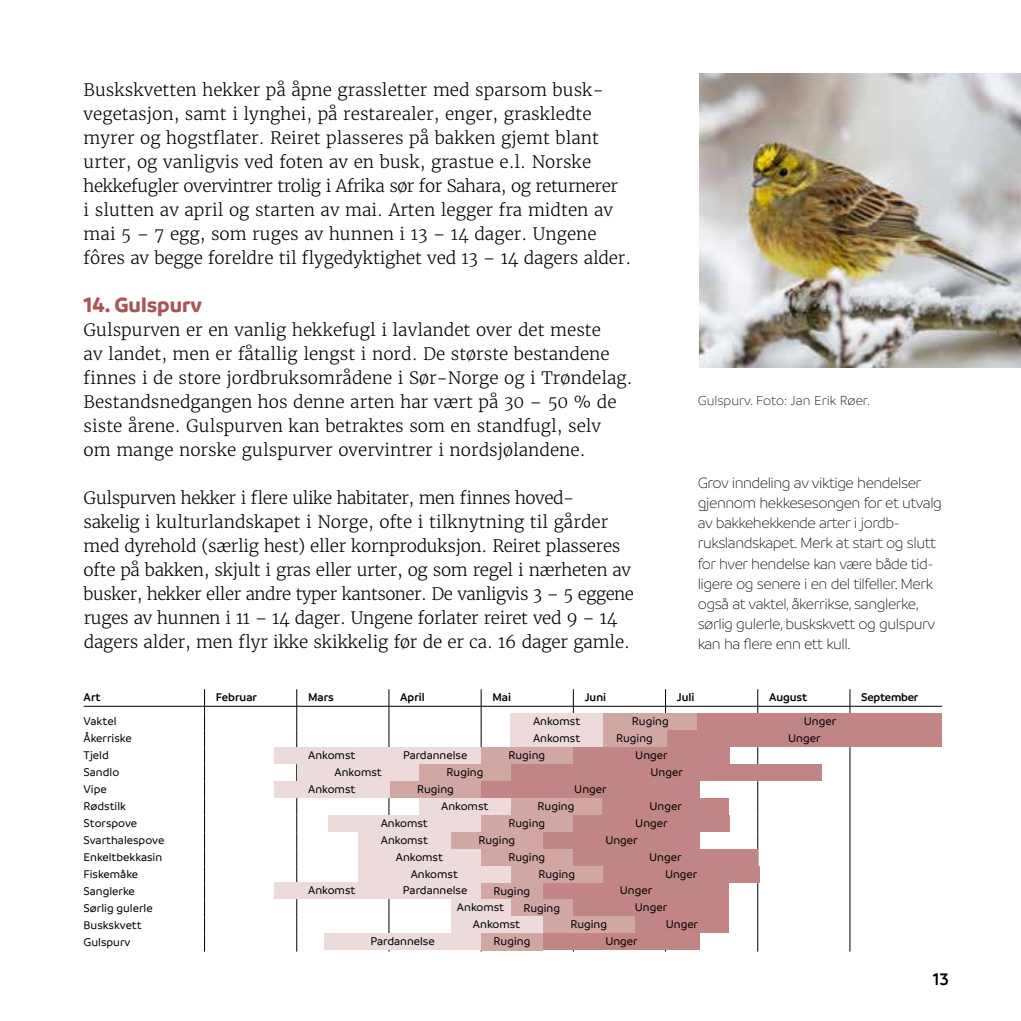
<style>
.page{position:relative;width:1021px;height:1021px;background:#fff}
.page>*{position:absolute;margin:0;border:0;box-sizing:border-box;transform-origin:0 0}
.t1{font:700 22px "Branding SF";color:#a85559}
.t2{font:600 18px "Branding SF";color:#000}
.t3{font:300 17px/24px "Merriweather";color:#000}
.t4{font:300 17px/24px "Merriweather";letter-spacing:-.02em;color:#000}
.t5{font:300 16px/20px "Branding SF";letter-spacing:-.03em;color:#000}
.t6{font:300 14px "Branding SF";color:#000}
.t7{font:500 12px/17px "Branding SF";color:#000}
.t8{font:600 12px "Branding SF";color:#000}
.t9{font:600 12px "Branding SF";letter-spacing:-.02em;color:#000}
</style>
<div class="page">
<img style="left:699px;top:74px;width:321px;height:293px">
<svg style="left:204px;top:689px;width:1px;height:262px"></svg>
<svg style="left:296px;top:689px;width:1px;height:262px"></svg>
<svg style="left:388px;top:689px;width:1px;height:262px"></svg>
<svg style="left:481px;top:689px;width:1px;height:262px"></svg>
<svg style="left:573px;top:689px;width:1px;height:262px"></svg>
<svg style="left:665px;top:689px;width:1px;height:262px"></svg>
<svg style="left:757px;top:689px;width:1px;height:262px"></svg>
<svg style="left:849px;top:689px;width:1px;height:262px"></svg>
<hr style="left:84px;top:706px;width:120px;height:1px;background:#000">
<hr style="left:204px;top:706px;width:93px;height:1px;background:#000">
<hr style="left:297px;top:706px;width:92px;height:1px;background:#000">
<hr style="left:389px;top:706px;width:92px;height:1px;background:#000">
<hr style="left:481px;top:706px;width:92px;height:1px;background:#000">
<hr style="left:573px;top:706px;width:92px;height:1px;background:#000">
<hr style="left:665px;top:706px;width:92px;height:1px;background:#000">
<hr style="left:757px;top:706px;width:93px;height:1px;background:#000">
<hr style="left:850px;top:706px;width:92px;height:1px;background:#000">
<div style="left:510px;top:713px;width:93px;height:17px;background:#ecdbda"></div>
<div style="left:603px;top:713px;width:94px;height:17px;background:#d1a7a4"></div>
<div style="left:697px;top:713px;width:245px;height:17px;background:#c08584"></div>
<div style="left:666px;top:730px;width:276px;height:17px;background:#c08584"></div>
<div style="left:573px;top:747px;width:156px;height:17px;background:#c08584"></div>
<div style="left:601px;top:798px;width:128px;height:16px;background:#c08584"></div>
<div style="left:573px;top:814px;width:156px;height:17px;background:#c08584"></div>
<div style="left:543px;top:831px;width:156px;height:17px;background:#c08584"></div>
<div style="left:603px;top:865px;width:156px;height:17px;background:#c08584"></div>
<div style="left:543px;top:882px;width:185px;height:17px;background:#c08584"></div>
<div style="left:573px;top:899px;width:155px;height:17px;background:#c08584"></div>
<div style="left:635px;top:916px;width:93px;height:17px;background:#c08584"></div>
<div style="left:543px;top:933px;width:156px;height:17px;background:#c08584"></div>
<div style="left:573px;top:848px;width:184px;height:17px;background:#c08584"></div>
<div style="left:510px;top:764px;width:312px;height:17px;background:#c08584"></div>
<div style="left:481px;top:781px;width:218px;height:17px;background:#c08584"></div>
<div style="left:603px;top:730px;width:63px;height:17px;background:#d1a7a4"></div>
<div style="left:480px;top:747px;width:93px;height:17px;background:#d1a7a4"></div>
<div style="left:419px;top:764px;width:91px;height:17px;background:#d1a7a4"></div>
<div style="left:389px;top:781px;width:92px;height:17px;background:#d1a7a4"></div>
<div style="left:510px;top:798px;width:91px;height:16px;background:#d1a7a4"></div>
<div style="left:480px;top:814px;width:93px;height:17px;background:#d1a7a4"></div>
<div style="left:450px;top:831px;width:93px;height:17px;background:#d1a7a4"></div>
<div style="left:480px;top:882px;width:63px;height:17px;background:#d1a7a4"></div>
<div style="left:510px;top:899px;width:63px;height:17px;background:#d1a7a4"></div>
<div style="left:480px;top:933px;width:63px;height:17px;background:#d1a7a4"></div>
<div style="left:480px;top:848px;width:93px;height:17px;background:#d1a7a4"></div>
<div style="left:510px;top:865px;width:93px;height:17px;background:#d1a7a4"></div>
<div style="left:542px;top:916px;width:93px;height:17px;background:#d1a7a4"></div>
<div style="left:274px;top:747px;width:115px;height:17px;background:#ecdbda"></div>
<div style="left:389px;top:747px;width:91px;height:17px;background:#ecdbda"></div>
<div style="left:510px;top:730px;width:93px;height:17px;background:#ecdbda"></div>
<div style="left:297px;top:764px;width:122px;height:17px;background:#ecdbda"></div>
<div style="left:358px;top:831px;width:92px;height:17px;background:#ecdbda"></div>
<div style="left:274px;top:781px;width:115px;height:17px;background:#ecdbda"></div>
<div style="left:358px;top:848px;width:122px;height:17px;background:#ecdbda"></div>
<div style="left:450px;top:899px;width:60px;height:17px;background:#ecdbda"></div>
<div style="left:419px;top:798px;width:91px;height:16px;background:#ecdbda"></div>
<div style="left:358px;top:865px;width:152px;height:17px;background:#ecdbda"></div>
<div style="left:450px;top:916px;width:92px;height:17px;background:#ecdbda"></div>
<div style="left:328px;top:814px;width:152px;height:17px;background:#ecdbda"></div>
<div style="left:274px;top:882px;width:115px;height:17px;background:#ecdbda"></div>
<div style="left:389px;top:882px;width:91px;height:17px;background:#ecdbda"></div>
<div style="left:324px;top:933px;width:156px;height:17px;background:#ecdbda"></div>
<p class="t3" style="left:84px;top:78px;width:549px">Buskskvetten hekker på åpne grassletter med sparsom busk&shy;vegetasjon, samt i lynghei, på restarealer, enger, graskledte myrer og hogstflater. Reiret plasseres på bakken gjemt blant urter, og vanligvis ved foten av en busk, grastue e.l. Norske hekkefugler overvintrer trolig i Afrika sør for Sahara, og returnerer<br>i slutten av april og starten av mai. Arten legger fra midten av mai 5 – 7 egg, som ruges av hunnen i 13 – 14 dager. Ungene fôres av begge foreldre til flygedyktighet ved 13 – 14 dagers alder.</p>
<p class="t1" style="left:84px;top:292px;width:120px">14. Gulspurv</p>
<p class="t3" style="left:84px;top:318px;width:550px">Gulspurven er en vanlig hekkefugl i lavlandet over det meste<br>av landet, men er fåtallig lengst i nord. De største bestandene finnes i de store jordbruksområdene i Sør-Norge og i Trøndelag.<br>Bestandsnedgangen hos denne arten har vært på 30 – 50 % de siste årene. Gulspurven kan betraktes som en standfugl, selv<br>om mange norske gulspurver overvintrer i nordsjølandene.</p>
<p class="t4" style="left:84px;top:486px;width:552px">Gulspurven hekker i flere ulike habitater, men finnes hoved&shy;sakelig i kulturlandskapet i Norge, ofte i tilknytning til gårder med dyrehold (særlig hest) eller kornproduksjon. Reiret plasseres ofte på bakken, skjult i gras eller urter, og som regel i nærheten av busker, hekker eller andre typer kantsoner. De vanligvis 3 – 5 eggene ruges av hunnen i 11 – 14 dager. Ungene forlater reiret ved 9 – 14 dagers alder, men flyr ikke skikkelig før de er ca. 16 dager gamle.</p>
<p class="t6" style="left:697px;top:393px;width:174px">Gulspurv. Foto: Jan Erik Røer.</p>
<p class="t5" style="left:697px;top:473px;width:246px">Grov inndeling av viktige hendelser gjennom hekkesesongen for et utvalg av bakkehekkende arter i jordb&shy;rukslandskapet. Merk at start og slutt for hver hendelse kan være både tid&shy;ligere og senere i en del tilfeller. Merk også at vaktel, åkerrikse, sanglerke, sørlig gulerle, buskskvett og gulspurv kan ha flere enn ett kull.</p>
<p class="t8" style="left:84px;top:690px;width:18px">Art</p>
<p class="t8" style="left:216px;top:690px;width:43px">Februar</p>
<p class="t8" style="left:308px;top:690px;width:27px">Mars</p>
<p class="t8" style="left:400px;top:690px;width:26px">April</p>
<p class="t8" style="left:492px;top:690px;width:20px">Mai</p>
<p class="t8" style="left:584px;top:690px;width:23px">Juni</p>
<p class="t8" style="left:677px;top:690px;width:19px">Juli</p>
<p class="t8" style="left:769px;top:690px;width:40px">August</p>
<p class="t9" style="left:861px;top:690px;width:59px">September</p>
<p class="t7" style="left:84px;top:712px;width:82px">Vaktel<br>Åkerriske<br>Tjeld<br>Sandlo<br>Vipe<br>Rødstilk<br>Storspove<br>Svarthalespove<br>Enkeltbekkasin<br>Fiskemåke<br>Sanglerke<br>Sørlig gulerle<br>Buskskvett<br>Gulspurv</p>
<p class="t7" style="left:533px;top:713px;width:49px">Ankomst</p>
<p class="t7" style="left:632px;top:713px;width:38px">Ruging</p>
<p class="t7" style="left:788px;top:713px;width:50px;text-indent:16px">Unger<br>Unger</p>
<p class="t7" style="left:616px;top:730px;width:38px">Ruging</p>
<p class="t7" style="left:533px;top:730px;width:49px">Ankomst</p>
<p class="t7" style="left:508px;top:746px;width:38px">Ruging</p>
<p class="t7" style="left:308px;top:746px;width:49px">Ankomst</p>
<p class="t7" style="left:403px;top:746px;width:66px">Pardannelse</p>
<p class="t7" style="left:635px;top:746px;width:34px">Unger</p>
<p class="t7" style="left:417px;top:763px;width:68px;text-indent:29px">Ruging<br>Ruging</p>
<p class="t7" style="left:334px;top:763px;width:49px">Ankomst</p>
<p class="t7" style="left:650px;top:763px;width:34px">Unger</p>
<p class="t7" style="left:308px;top:780px;width:49px">Ankomst</p>
<p class="t7" style="left:574px;top:780px;width:34px">Unger</p>
<p class="t7" style="left:537px;top:797px;width:38px">Ruging</p>
<p class="t7" style="left:508px;top:814px;width:38px">Ruging</p>
<p class="t7" style="left:478px;top:831px;width:38px">Ruging</p>
<p class="t7" style="left:441px;top:797px;width:49px">Ankomst</p>
<p class="t7" style="left:649px;top:797px;width:34px">Unger</p>
<p class="t7" style="left:635px;top:814px;width:34px">Unger</p>
<p class="t7" style="left:605px;top:831px;width:34px">Unger</p>
<p class="t7" style="left:665px;top:865px;width:34px">Unger</p>
<p class="t7" style="left:620px;top:882px;width:34px">Unger</p>
<p class="t7" style="left:634px;top:899px;width:34px">Unger</p>
<p class="t7" style="left:665px;top:915px;width:34px">Unger</p>
<p class="t7" style="left:605px;top:933px;width:34px">Unger</p>
<p class="t7" style="left:380px;top:814px;width:49px">Ankomst</p>
<p class="t7" style="left:381px;top:831px;width:49px">Ankomst</p>
<p class="t7" style="left:538px;top:848px;width:38px;text-indent:-30px">Ruging<br>Ruging</p>
<p class="t7" style="left:396px;top:848px;width:49px">Ankomst</p>
<p class="t7" style="left:649px;top:848px;width:34px">Unger</p>
<p class="t7" style="left:411px;top:865px;width:49px">Ankomst</p>
<p class="t7" style="left:308px;top:882px;width:49px">Ankomst</p>
<p class="t7" style="left:403px;top:882px;width:66px">Pardannelse</p>
<p class="t7" style="left:523px;top:882px;width:38px;text-indent:-30px">Ruging<br>Ruging</p>
<p class="t7" style="left:493px;top:932px;width:38px">Ruging</p>
<p class="t7" style="left:457px;top:899px;width:49px">Ankomst</p>
<p class="t7" style="left:570px;top:915px;width:38px">Ruging</p>
<p class="t7" style="left:473px;top:915px;width:49px">Ankomst</p>
<p class="t7" style="left:370px;top:932px;width:66px">Pardannelse</p>
<p class="t2" style="left:932px;top:968px;width:18px">13</p>
</div>
